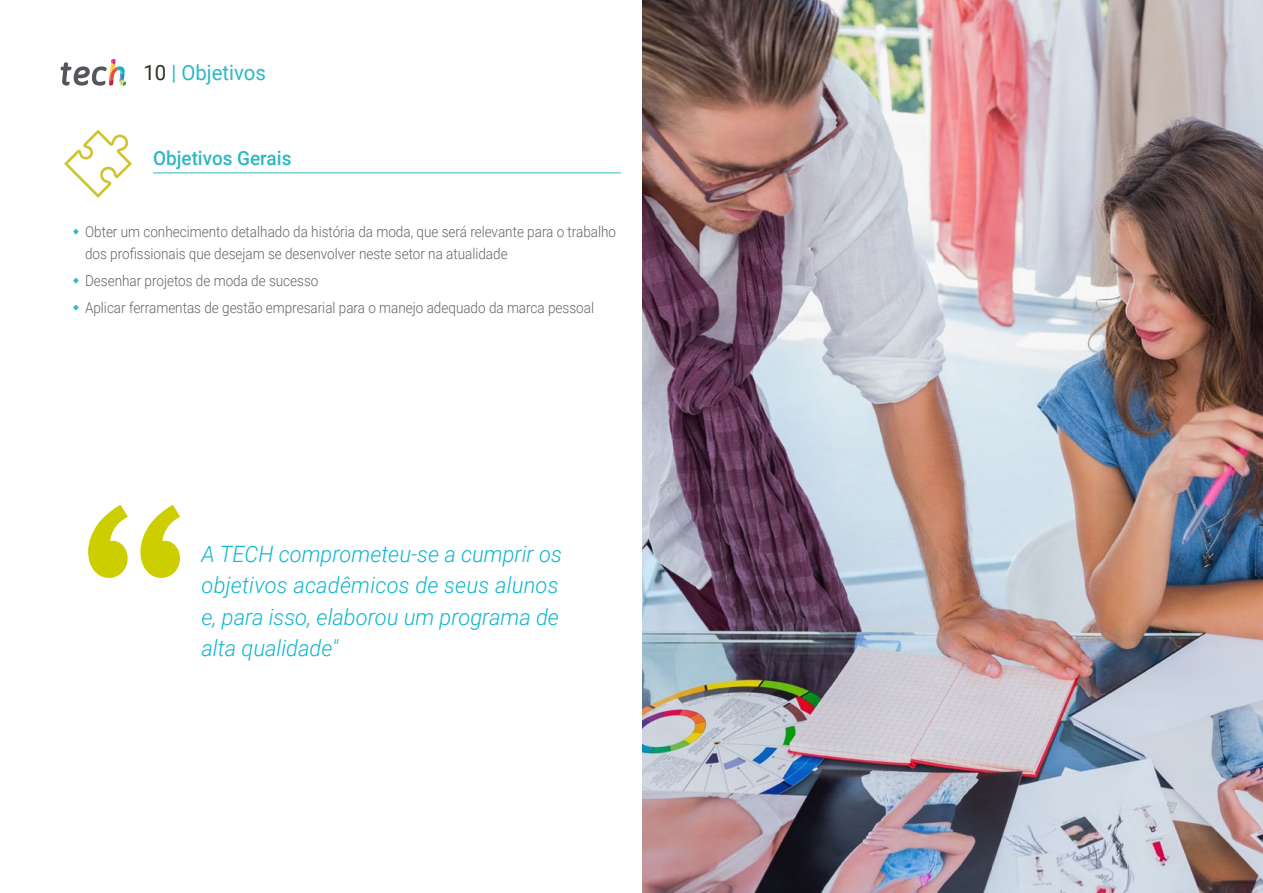
<style>
.page{position:relative;width:1263px;height:893px;background:#fff}
.page>*{position:absolute;margin:0;border:0;box-sizing:border-box;transform-origin:0 0}
.t1{font:italic 300 22.5px/31.5px "Roboto";color:#0fb6cf}
.t2{font:21px "Roboto";color:#2db8c5}
.t3{font:500 19.5px "Roboto";color:#2db8c5}
.t4{font:300 15px/22.5px "Roboto";color:#61646a;scale:.9 1}
.s1{color:#312e20}
</style>
<div class="page">
<hr style="left:153px;top:173px;width:468px;height:1px;background:#2db8c5">
<svg style="left:64px;top:130px;width:68px;height:68px"></svg>
<img style="left:642px;top:0;width:621px;height:893px">
<svg style="left:61px;top:59px;width:65px;height:27px"></svg>
<svg style="left:88px;top:505px;width:92px;height:73px"></svg>
<h2 class="t2" style="left:144px;top:57px;width:124px"><span class="s1">10</span> | Objetivos</h2>
<h3 class="t3" style="left:153px;top:144px;width:140px">Objetivos Gerais</h3>
<p class="t4" style="left:85px;top:219px;width:592px">Obter um conhecimento detalhado da história da moda, que será relevante para o trabalho dos profissionais que desejam se desenvolver neste setor na atualidade</p>
<p class="t4" style="left:85px;top:266px;width:567px;line-height:26.7px">Desenhar projetos de moda de sucesso<br>Aplicar ferramentas de gestão empresarial para o manejo adequado da marca pessoal</p>
<h1 class="t1" style="left:202px;top:537px;width:362px">A TECH comprometeu-se a cumprir os objetivos acadêmicos de seus alunos e, para isso, elaborou um programa de alta qualidade"</h1>
</div>
